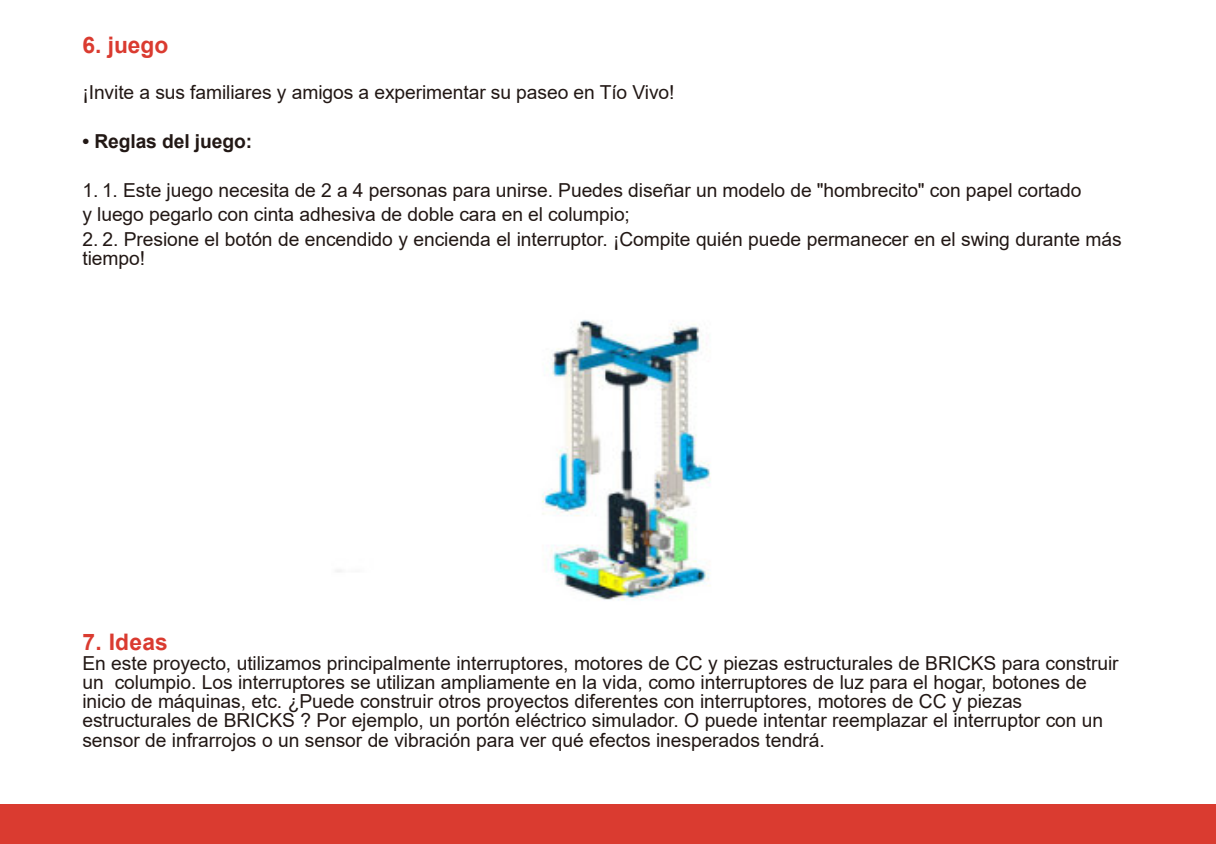
<style>
.page{position:relative;width:1216px;height:844px;background:#fff}
.page>*{position:absolute;margin:0;border:0;box-sizing:border-box;transform-origin:0 0}
.t1{font:700 22.75px "Arial";letter-spacing:.005em;color:#da3b30}
.t2{font:19.25px/19.2px "Arial";letter-spacing:-.005em;color:#221815}
.t3{font:700 19.25px "Arial";letter-spacing:-.005em;color:#221815}
</style>
<div class="page">
<div style="left:0;top:804px;width:1215px;height:39px;background:#da3b30"></div>
<img style="left:337px;top:320px;width:374px;height:281px">
<p class="t1" style="left:82px;top:37px;width:87px">6. juego</p>
<p class="t2" style="left:82px;top:84px;width:593px">¡Invite a sus familiares y amigos a experimentar su paseo en Tío Vivo!</p>
<p class="t3" style="left:82px;top:134px;width:171px">• Reglas del juego:</p>
<p class="t2" style="left:82px;top:179px;width:1000px;line-height:24.5px">1. 1. Este juego necesita de 2 a 4 personas para unirse. Puedes diseñar un modelo de "hombrecito" con papel cortado y luego pegarlo con cinta adhesiva de doble cara en el columpio;</p>
<p class="t2" style="left:82px;top:231px;width:1040px">2. 2. Presione el botón de encendido y encienda el interruptor. ¡Compite quién puede permanecer en el swing durante más tiempo!</p>
<p class="t1" style="left:82px;top:633px;width:87px">7. Ideas</p>
<p class="t2" style="left:82px;top:655px;width:1037px">En este proyecto, utilizamos principalmente interruptores, motores de CC y piezas estructurales de BRICKS para construir un columpio. Los interruptores se utilizan ampliamente en la vida, como interruptores de luz para el hogar, botones de inicio de máquinas, etc. ¿Puede construir otros proyectos diferentes con interruptores, motores de CC y piezas estructurales de BRICKS ? Por ejemplo, un portón eléctrico simulador. O puede intentar reemplazar el interruptor con un sensor de infrarrojos o un sensor de vibración para ver qué efectos inesperados tendrá.</p>
</div>
